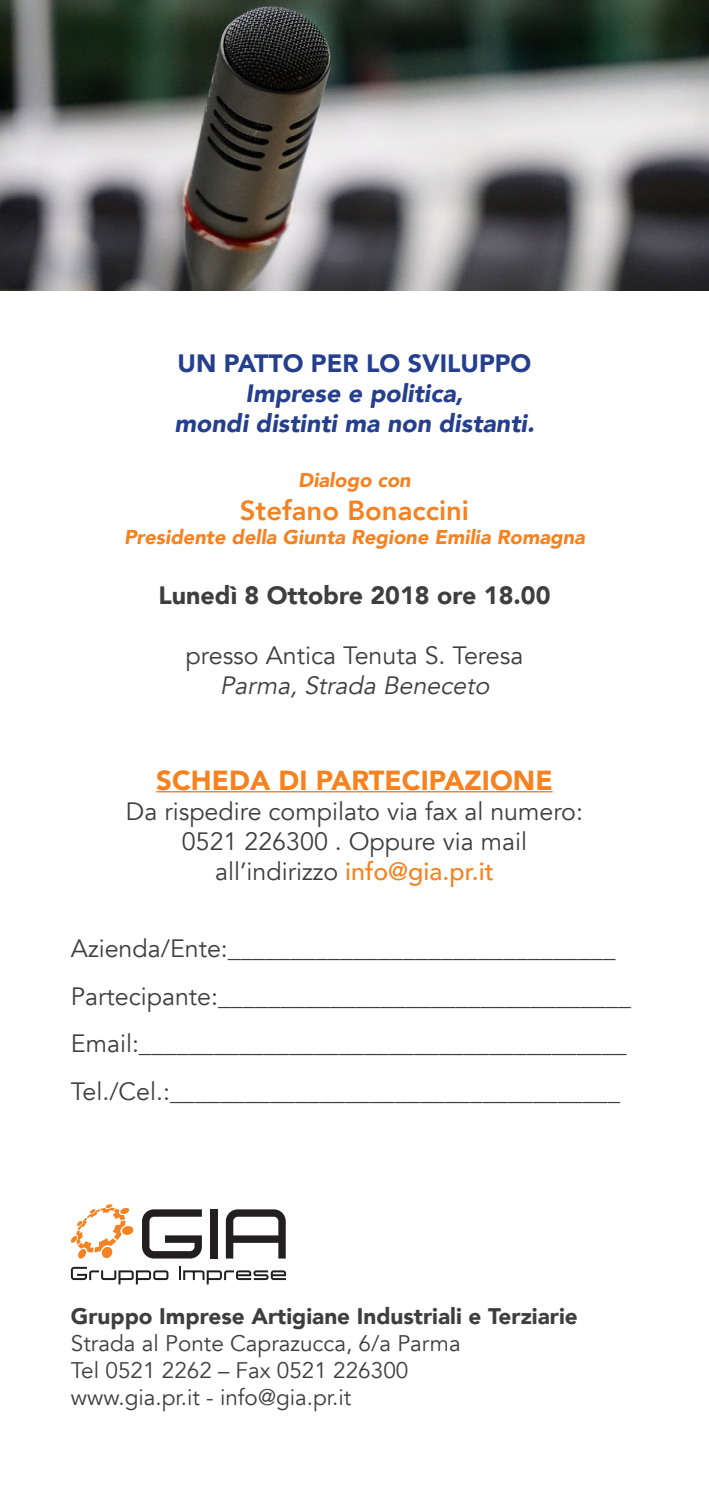
<style>
.page{position:relative;width:709px;height:1489px;background:#fff}
.page>*{position:absolute;margin:0;border:0;box-sizing:border-box;transform-origin:0 0}
.t1{font:900 27.5px "Avenir";color:#f58220}
.t2{font:800 27.5px "Avenir";color:#f58220}
.t3{font:25px "Avenir";color:#3e3e3f}
.t4{font:italic 900 25px "Avenir";color:#253f8e}
.t5{font:500 25px "Avenir";color:#f58220}
.t6{font:900 25px "Avenir";color:#3e3e3f}
.t7{font:900 25px "Avenir";color:#253f8e}
.t8{font:italic 25px "Avenir";color:#3e3e3f}
.t9{font:22.5px "Avenir";color:#3e3e3f}
.t10{font:900 22.5px "Avenir";color:#3e3e3f}
.t11{font:italic 900 20px "Avenir";color:#f58220}
.s1{font-weight:400;color:#3e3e3f}
</style>
<div class="page">
<hr style="left:156px;top:791px;width:396px;height:1px;background:#f58220">
<svg style="left:71px;top:1204px;width:62px;height:54px"></svg>
<div style="left:210px;top:1209px;width:7px;height:49px;background:#231f20"></div>
<svg style="left:142px;top:1209px;width:60px;height:49px"></svg>
<svg style="left:226px;top:1209px;width:60px;height:49px"></svg>
<svg style="left:71px;top:1266px;width:97px;height:18px"></svg>
<svg style="left:179px;top:1266px;width:107px;height:18px"></svg>
<img style="left:0;top:0;width:709px;height:291px">
<p class="t7" style="left:178px;top:342px;width:355px">UN PATTO PER LO SVILUPPO</p>
<p class="t4" style="left:246px;top:373px;width:219px">Imprese e politica,</p>
<p class="t4" style="left:174px;top:403px;width:361px">mondi distinti ma non distanti.</p>
<p class="t11" style="left:298px;top:463px;width:114px">Dialogo con</p>
<p class="t2" style="left:240px;top:488px;width:231px">Stefano Bonaccini</p>
<p class="t11" style="left:124px;top:520px;width:462px">Presidente della Giunta Regione Emilia Romagna</p>
<p class="t6" style="left:158px;top:573px;width:393px">Lunedì 8 Ottobre 2018 ore 18.00</p>
<p class="t3" style="left:186px;top:640px;width:339px">presso Antica Tenuta S. Teresa</p>
<p class="t8" style="left:220px;top:670px;width:276px">Parma, Strada Beneceto</p>
<p class="t1" style="left:156px;top:756px;width:398px">SCHEDA DI PARTECIPAZIONE</p>
<p class="t3" style="left:126px;top:796px;width:458px">Da rispedire compilato via fax al numero:</p>
<p class="t3" style="left:182px;top:826px;width:347px">0521 226300 . Oppure via mail</p>
<p class="t5" style="left:215px;top:849px;width:280px"><span class="s1">all’indirizzo</span> info@gia.pr.it</p>
<p class="t3" style="left:71px;top:933px;width:546px">Azienda/Ente:_______________________________</p>
<p class="t3" style="left:71px;top:981px;width:561px">Partecipante:_________________________________</p>
<p class="t3" style="left:71px;top:1028px;width:557px">Email:_______________________________________</p>
<p class="t3" style="left:71px;top:1076px;width:551px">Tel./Cel.:____________________________________</p>
<p class="t10" style="left:71px;top:1296px;width:508px">Gruppo Imprese Artigiane Industriali e Terziarie</p>
<p class="t9" style="left:71px;top:1329px;width:391px">Strada al Ponte Caprazucca, 6/a Parma</p>
<p class="t9" style="left:71px;top:1356px;width:339px">Tel 0521 2262 – Fax 0521 226300</p>
<p class="t9" style="left:71px;top:1383px;width:282px">www.gia.pr.it - info@gia.pr.it</p>
</div>
